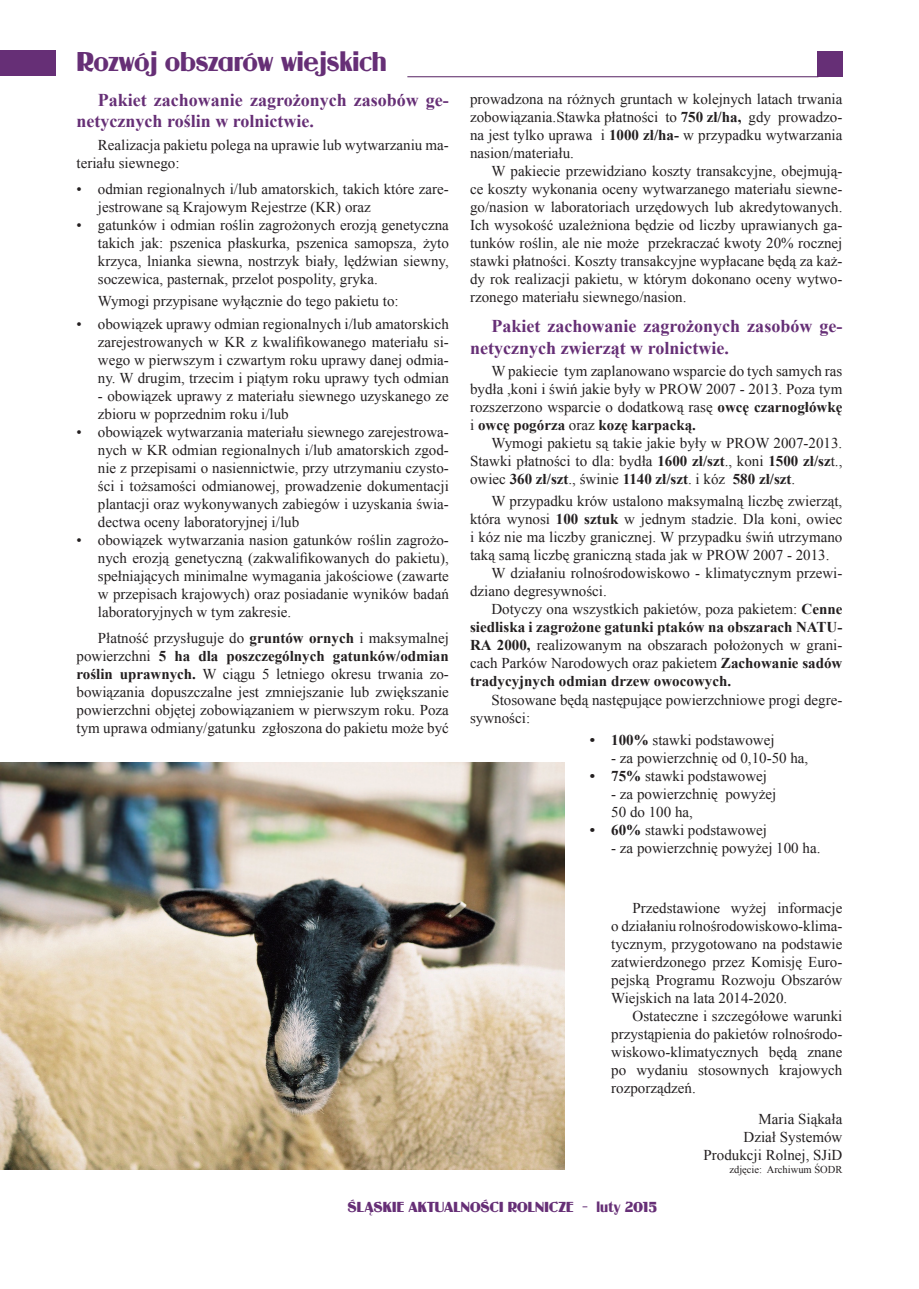
<style>
.page{position:relative;width:919px;height:1289px;background:#fff}
.page>*{position:absolute;margin:0;border:0;box-sizing:border-box;transform-origin:0 0}
.t1{font:22.5px "Guanine";color:#662f76}
.t2{font:700 18px/21.6px "Times New Roman";color:#662f76}
.t3{font:15px/18px "Times New Roman";color:#231f20;text-align:justify}
.t4{font:700 15px "Times New Roman";color:#231f20}
.t5{font:12px "Guanine";letter-spacing:-.005em;color:#662f76}
.t6{font:10.5px "Times New Roman";color:#231f20}
.s1{font-weight:700}
</style>
<div class="page">
<img style="left:0;top:762px;width:564px;height:407px">
<div style="left:0;top:50px;width:55px;height:26px;background:#662f76"></div>
<div style="left:816px;top:51px;width:26px;height:26px;background:#662f76"></div>
<hr style="left:407px;top:76px;width:411px;height:1px;background:#552162">
<h1 class="t1" style="left:76px;top:47px;width:311px">Rozwój obszarów wiejskich</h1>
<p class="t2" style="left:77px;top:88px;width:374px;text-indent:21px">Pakiet zachowanie zagrożonych zasobów ge&shy;netycznych roślin w rolnictwie.</p>
<p class="t3" style="left:77px;top:135px;width:374px;text-indent:21px">Realizacja pakietu polega na uprawie lub wytwarzaniu ma&shy;teriału siewnego:</p>
<p class="t3" style="left:98px;top:180px;width:352px;text-align:left">odmian regionalnych i/lub amatorskich, takich które zare&shy;jestrowane są Krajowym Rejestrze (KR) oraz<br>gatunków i odmian roślin zagrożonych erozją genetyczna takich jak: pszenica płaskurka, pszenica samopsza, żyto krzyca, lnianka siewna, nostrzyk biały, lędźwian siewny, soczewica, pasternak, przelot pospolity, gryka.</p>
<p class="t3" style="left:98px;top:290px;width:352px;line-height:22.2px">Wymogi przypisane wyłącznie do tego pakietu to: obowiązek uprawy odmian regionalnych i/lub amatorskich</p>
<p class="t3" style="left:98px;top:332px;width:352px">zarejestrowanych w KR z kwalifikowanego materiału si&shy;wego w pierwszym i czwartym roku uprawy danej odmia&shy;ny. W drugim, trzecim i piątym roku uprawy tych odmian</p>
<p class="t3" style="left:98px;top:386px;width:352px;text-align:left">- obowiązek uprawy z materiału siewnego uzyskanego ze zbioru w poprzednim roku i/lub<br>obowiązek wytwarzania materiału siewnego zarejestrowa&shy;nych w KR odmian regionalnych i/lub amatorskich zgod&shy;nie z przepisami o nasiennictwie, przy utrzymaniu czysto&shy;ści i tożsamości odmianowej, prowadzenie dokumentacji plantacji oraz wykonywanych zabiegów i uzyskania świa&shy;dectwa oceny laboratoryjnej i/lub<br>obowiązek wytwarzania nasion gatunków roślin zagrożo&shy;nych erozją genetyczną (zakwalifikowanych do pakietu), spełniających minimalne wymagania jakościowe (zawarte w przepisach krajowych) oraz posiadanie wyników badań laboratoryjnych w tym zakresie.</p>
<p class="t3" style="left:77px;top:629px;width:374px;text-indent:21px">Płatność przysługuje do <span class="s1">gruntów ornych</span> i maksymalnej powierzchni <span class="s1">5 ha dla poszczególnych gatunków/odmian roślin uprawnych.</span> W ciągu 5 letniego okresu trwania zo&shy;bowiązania dopuszczalne jest zmniejszanie lub zwiększanie powierzchni objętej zobowiązaniem w pierwszym roku. Poza tym uprawa odmiany/gatunku zgłoszona do pakietu może być</p>
<p class="t3" style="left:77px;top:180px;width:7px">•</p>
<p class="t3" style="left:77px;top:216px;width:7px">•</p>
<p class="t3" style="left:77px;top:314px;width:7px">•</p>
<p class="t3" style="left:77px;top:422px;width:7px">•</p>
<p class="t3" style="left:77px;top:530px;width:7px">•</p>
<p class="t3" style="left:470px;top:90px;width:374px">prowadzona na różnych gruntach w kolejnych latach trwania zobowiązania.Stawka płatności to <span class="s1">750 zł/ha,</span> gdy prowadzo&shy;na jest tylko uprawa i <span class="s1">1000 zł/ha-</span> w przypadku wytwarzania nasion/materiału.</p>
<p class="t3" style="left:470px;top:162px;width:374px;text-indent:21px">W pakiecie przewidziano koszty transakcyjne, obejmują&shy;ce koszty wykonania oceny wytwarzanego materiału siewne&shy;go/nasion w laboratoriach urzędowych lub akredytowanych.<br>Ich wysokość uzależniona będzie od liczby uprawianych ga&shy;tunków roślin, ale nie może przekraczać kwoty 20% rocznej stawki płatności. Koszty transakcyjne wypłacane będą za każ&shy;dy rok realizacji pakietu, w którym dokonano oceny wytwo&shy;rzonego materiału siewnego/nasion.</p>
<p class="t2" style="left:470px;top:315px;width:374px;text-indent:21px">Pakiet zachowanie zagrożonych zasobów ge&shy;netycznych zwierząt w rolnictwie.</p>
<p class="t3" style="left:470px;top:362px;width:374px;text-indent:21px">W pakiecie tym zaplanowano wsparcie do tych samych ras bydła ,koni i świń jakie były w PROW 2007 - 2013. Poza tym rozszerzono wsparcie o dodatkową rasę <span class="s1">owcę czarnogłówkę </span>i <span class="s1">owcę pogórza</span> oraz <span class="s1">kozę karpacką.</span></p>
<p class="t3" style="left:470px;top:434px;width:374px;text-indent:21px">Wymogi pakietu są takie jakie były w PROW 2007-2013.<br>Stawki płatności to dla: bydła <span class="s1">1600 zł/szt</span>., koni <span class="s1">1500 zł/sz</span>t., owiec <span class="s1">360 zł/szt</span>., świnie <span class="s1">1140 zł/szt</span>. i kóz <span class="s1">580 zł/szt</span>.</p>
<p class="t3" style="left:491px;top:492px;width:352px">W przypadku krów ustalono maksymalną liczbę zwierząt,</p>
<p class="t3" style="left:470px;top:510px;width:374px">która wynosi <span class="s1">100 sztuk</span> w jednym stadzie. Dla koni, owiec</p>
<p class="t3" style="left:470px;top:528px;width:374px">i kóz nie ma liczby granicznej. W przypadku świń utrzymano</p>
<p class="t3" style="left:470px;top:546px;width:361px">taką samą liczbę graniczną stada jak w PROW 2007 - 2013.</p>
<p class="t3" style="left:491px;top:564px;width:352px">W działaniu rolnośrodowiskowo - klimatycznym przewi-</p>
<p class="t3" style="left:470px;top:582px;width:138px">dziano degresywności.</p>
<p class="t3" style="left:491px;top:600px;width:352px">Dotyczy ona wszystkich pakietów, poza pakietem: <span class="s1">Cenne</span></p>
<p class="t4" style="left:470px;top:617px;width:374px">siedliska i zagrożone gatunki ptaków na obszarach NATU-</p>
<p class="t3" style="left:470px;top:636px;width:374px"><span class="s1">RA 2000,</span> realizowanym na obszarach położonych w grani-</p>
<p class="t3" style="left:470px;top:654px;width:374px">cach Parków Narodowych oraz pakietem <span class="s1">Zachowanie sadów</span></p>
<p class="t4" style="left:470px;top:671px;width:262px">tradycyjnych odmian drzew owocowych.</p>
<p class="t3" style="left:470px;top:690px;width:374px;text-indent:21px">Stosowane będą następujące powierzchniowe progi degre&shy;sywności:</p>
<p class="t3" style="left:611px;top:730px;width:165px"><span class="s1">100%</span> stawki podstawowej</p>
<p class="t3" style="left:611px;top:748px;width:199px">- za powierzchnię od 0,10-50 ha,<br><span class="s1">75%</span> stawki podstawowej</p>
<p class="t3" style="left:611px;top:784px;width:166px;text-align:left">- za powierzchnię powyżej<br>50 do 100 ha,<br><span class="s1">60%</span> stawki podstawowej</p>
<p class="t3" style="left:611px;top:838px;width:211px">- za powierzchnię powyżej 100 ha.</p>
<p class="t4" style="left:590px;top:729px;width:7px">•</p>
<p class="t4" style="left:590px;top:765px;width:7px">•</p>
<p class="t4" style="left:590px;top:819px;width:7px">•</p>
<p class="t3" style="left:611px;top:899px;width:233px;text-indent:21px">Przedstawione wyżej informacje o działaniu rolnośrodowiskowo-klima&shy;tycznym, przygotowano na podstawie zatwierdzonego przez Komisję Euro&shy;pejską Programu Rozwoju Obszarów Wiejskich na lata 2014-2020.</p>
<p class="t3" style="left:611px;top:1007px;width:233px;text-indent:21px">Ostateczne i szczegółowe warunki przystąpienia do pakietów rolnośrodo&shy;wiskowo-klimatycznych będą znane po wydaniu stosownych krajowych rozporządzeń.</p>
<p class="t3" style="left:703px;top:1109px;width:140px;text-align:right">Maria Siąkała<br>Dział Systemów<br>Produkcji Rolnej, SJiD</p>
<p class="t6" style="left:729px;top:1162px;width:114px">zdjęcie: Archiwum ŚODR</p>
<p class="t5" style="left:347px;top:1199px;width:10px">ŚLĄSKIE</p>
<p class="t5" style="left:408px;top:1199px;width:10px">AKT</p>
<p class="t5" style="left:435px;top:1199px;width:45px">UALNOŚCI</p>
<p class="t5" style="left:507px;top:1199px;width:10px">ROL</p>
<p class="t5" style="left:535px;top:1199px;width:18px">NICZE</p>
<p class="t5" style="left:582px;top:1199px;width:77px">- luty 2015</p>
</div>
